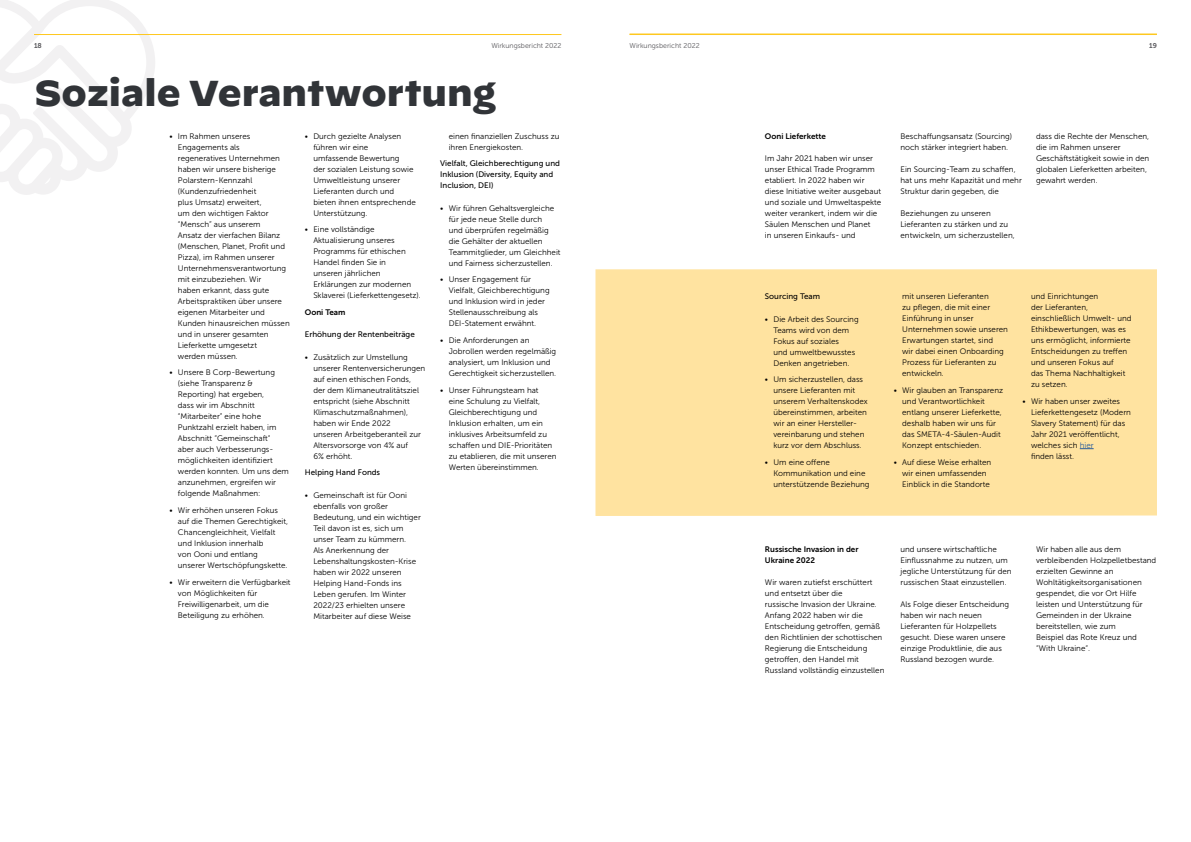
<style>
.page{position:relative;width:1191px;height:842px;background:#fff}
.page>*{position:absolute;margin:0;border:0;box-sizing:border-box;transform-origin:0 0}
.Heading{font:900 36px "Decimal";color:#313438}
.Body{font:8px/11px "Museo Sans 300";color:#000}
.Body-2{font:8px/11px "Museo Sans 500";color:#000}
.Body-3{font:8px/11px "Museo Sans 700";color:#000}
.t1{font:7px "Museo Sans 300";color:#58575b}
.t2{font:7px "Museo Sans 700";color:#58575b}
.s1{color:#275b9b}
</style>
<div class="page">
<svg style="left:0;top:0;width:155px;height:195px"></svg>
<div style="left:595px;top:269px;width:562px;height:247px;background:#ffe3a0"></div>
<hr style="left:34px;top:34px;width:527px;height:1px;background:#fec81e">
<hr style="left:629px;top:34px;width:528px;height:1px;background:#fec81e">
<svg style="left:1079px;top:448px;width:14px;height:1px"></svg>
<p class="t2" style="left:34px;top:42px;width:9px">18</p>
<p class="t1" style="left:491px;top:42px;width:72px">Wirkungsbericht 2022</p>
<p class="t1" style="left:629px;top:42px;width:72px">Wirkungsbericht 2022</p>
<p class="t2" style="left:1149px;top:42px;width:9px">19</p>
<p class="Heading" style="left:34px;top:72px;width:463px">Soziale Verantwortung</p>
<p class="Body" style="left:178px;top:130px;width:113px;text-indent:-9px">• Im Rahmen unseres<br>Engagements als regeneratives Unternehmen haben wir unsere bisherige<br>Polarstern-Kennzahl (Kundenzufriedenheit<br>plus Umsatz) erweitert,<br>um den wichtigen Faktor “Mensch” aus unserem<br>Ansatz der vierfachen Bilanz (Menschen, Planet, Profit und<br>Pizza), im Rahmen unserer<br>Unternehmensverantwortung mit einzubeziehen. Wir<br>haben erkannt, dass gute<br>Arbeitspraktiken über unsere eigenen Mitarbeiter und<br>Kunden hinausreichen müssen und in unserer gesamten<br>Lieferkette umgesetzt<br>werden müssen.</p>
<p class="Body" style="left:178px;top:367px;width:112px;text-indent:-9px">• Unsere B Corp-Bewertung (siehe Transparenz &amp;<br>Reporting) hat ergeben,<br>dass wir im Abschnitt “Mitarbeiter” eine hohe<br>Punktzahl erzielt haben, im<br>Abschnitt “Gemeinschaft“<br>aber auch Verbesserungs&shy;möglichkeiten identifiziert werden konnten. Um uns dem anzunehmen, ergreifen wir folgende Maßnahmen:</p>
<p class="Body" style="left:178px;top:505px;width:112px;text-indent:-9px">• Wir erhöhen unseren Fokus auf die Themen Gerechtigkeit,<br>Chancengleichheit, Vielfalt und Inklusion innerhalb<br>von Ooni und entlang<br>unserer Wertschöpfungskette.</p>
<p class="Body" style="left:178px;top:576px;width:114px;text-indent:-9px">• Wir erweitern die Verfügbarkeit von Möglichkeiten für<br>Freiwilligenarbeit, um die<br>Beteiligung zu erhöhen.</p>
<p class="Body" style="left:313px;top:130px;width:104px;text-indent:-9px">• Durch gezielte Analysen führen wir eine<br>umfassende Bewertung<br>der sozialen Leistung sowie<br>Umweltleistung unserer<br>Lieferanten durch und bieten ihnen entsprechende<br>Unterstützung.</p>
<p class="Body" style="left:313px;top:224px;width:109px;text-indent:-9px">• Eine vollständige<br>Aktualisierung unseres<br>Programms für ethischen<br>Handel finden Sie in<br>unseren jährlichen<br>Erklärungen zur modernen<br>Sklaverei (Lieferkettengesetz).</p>
<p class="Body-3" style="left:305px;top:307px;width:42px">Ooni Team</p>
<p class="Body-2" style="left:305px;top:329px;width:111px">Erhöhung der Rentenbeiträge</p>
<p class="Body" style="left:313px;top:351px;width:113px;text-indent:-9px">• Zusätzlich zur Umstellung unserer Rentenversicherungen auf einen ethischen Fonds,<br>der dem Klimaneutralitätsziel entspricht (siehe Abschnitt<br>Klimaschutzmaßnahmen), haben wir Ende 2022<br>unseren Arbeitgeberanteil zur<br>Altersvorsorge von 4% auf<br>6% erhöht.</p>
<p class="Body-2" style="left:305px;top:467px;width:77px">Helping Hand Fonds</p>
<p class="Body" style="left:313px;top:489px;width:109px;text-indent:-9px">• Gemeinschaft ist für Ooni ebenfalls von großer<br>Bedeutung, und ein wichtiger<br>Teil davon ist es, sich um unser Team zu kümmern.<br>Als Anerkennung der<br>Lebenshaltungskosten-Krise haben wir 2022 unseren<br>Helping Hand-Fonds ins<br>Leben gerufen. Im Winter<br>2022/23 erhielten unsere<br>Mitarbeiter auf diese Weise</p>
<p class="Body" style="left:449px;top:130px;width:112px">einen finanziellen Zuschuss zu ihren Energiekosten.</p>
<p class="Body-2" style="left:440px;top:158px;width:121px">Vielfalt, Gleichberechtigung und<br>Inklusion (Diversity, Equity and<br>Inclusion, DEI)</p>
<p class="Body" style="left:449px;top:202px;width:113px;text-indent:-9px">• Wir führen Gehaltsvergleiche für jede neue Stelle durch<br>und überprüfen regelmäßig die Gehälter der aktuellen<br>Teammitglieder, um Gleichheit und Fairness sicherzustellen.</p>
<p class="Body" style="left:449px;top:274px;width:102px;text-indent:-9px">• Unser Engagement für<br>Vielfalt, Gleichberechtigung und Inklusion wird in jeder<br>Stellenausschreibung als<br>DEI-Statement erwähnt.</p>
<p class="Body" style="left:449px;top:335px;width:109px;text-indent:-9px">• Die Anforderungen an<br>Jobrollen werden regelmäßig analysiert, um Inklusion und<br>Gerechtigkeit sicherzustellen.</p>
<p class="Body" style="left:449px;top:384px;width:109px;text-indent:-9px">• Unser Führungsteam hat<br>eine Schulung zu Vielfalt,<br>Gleichberechtigung und<br>Inklusion erhalten, um ein inklusives Arbeitsumfeld zu schaffen und DIE-Prioritäten zu etablieren, die mit unseren<br>Werten übereinstimmen.</p>
<p class="Body-3" style="left:765px;top:130px;width:62px">Ooni Lieferkette</p>
<p class="Body" style="left:765px;top:153px;width:118px">Im Jahr 2021 haben wir unser unser Ethical Trade Programm etabliert. In 2022 haben wir diese Initiative weiter ausgebaut und soziale und Umweltaspekte weiter verankert, indem wir die<br>Säulen Menschen und Planet<br>in unseren Einkaufs- und</p>
<p class="Body" style="left:900px;top:130px;width:113px">Beschaffungsansatz (Sourcing) noch stärker integriert haben.</p>
<p class="Body" style="left:900px;top:164px;width:123px">Ein Sourcing-Team zu schaffen, hat uns mehr Kapazität und mehr<br>Struktur darin gegeben, die</p>
<p class="Body" style="left:900px;top:208px;width:116px">Beziehungen zu unseren<br>Lieferanten zu stärken und zu entwickeln, um sicherzustellen,</p>
<p class="Body" style="left:1036px;top:130px;width:115px">dass die Rechte der Menschen, die im Rahmen unserer<br>Geschäftstätigkeit sowie in den globalen Lieferketten arbeiten, gewahrt werden.</p>
<p class="Body-2" style="left:765px;top:291px;width:57px">Sourcing Team</p>
<p class="Body" style="left:773px;top:313px;width:87px;text-indent:-9px">• Die Arbeit des Sourcing<br>Teams wird von dem<br>Fokus auf soziales<br>und umweltbewusstes<br>Denken angetrieben.</p>
<p class="Body" style="left:773px;top:374px;width:96px;text-indent:-9px">• Um sicherzustellen, dass unsere Lieferanten mit unserem Verhaltenskodex übereinstimmen, arbeiten wir an einer Hersteller&shy;vereinbarung und stehen kurz vor dem Abschluss.</p>
<p class="Body" style="left:773px;top:457px;width:98px;text-indent:-9px">• Um eine offene<br>Kommunikation und eine unterstützende Beziehung</p>
<p class="Body" style="left:902px;top:291px;width:107px">mit unseren Lieferanten<br>zu pflegen, die mit einer<br>Einführung in unser<br>Unternehmen sowie unseren<br>Erwartungen startet, sind<br>wir dabei einen Onboarding<br>Prozess für Lieferanten zu entwickeln.</p>
<p class="Body" style="left:902px;top:385px;width:102px;text-indent:-9px">• Wir glauben an Transparenz und Verantwortlichkeit entlang unserer Lieferkette, deshalb haben wir uns für das SMETA-4-Säulen-Audit<br>Konzept entschieden.</p>
<p class="Body" style="left:902px;top:456px;width:91px;text-indent:-9px">• Auf diese Weise erhalten wir einen umfassenden<br>Einblick in die Standorte</p>
<p class="Body" style="left:1031px;top:291px;width:102px">und Einrichtungen<br>der Lieferanten, einschließlich Umwelt- und<br>Ethikbewertungen, was es uns ermöglicht, informierte<br>Entscheidungen zu treffen und unseren Fokus auf<br>das Thema Nachhaltigkeit zu setzen.</p>
<p class="Body" style="left:1031px;top:396px;width:101px;text-indent:-9px">• Wir haben unser zweites<br>Lieferkettengesetz (Modern<br>Slavery Statement) für das<br>Jahr 2021 veröffentlicht, welches sich <span class="s1">hier<br></span>finden lässt.</p>
<p class="Body-3" style="left:765px;top:543px;width:95px">Russische Invasion in der<br>Ukraine 2022</p>
<p class="Body" style="left:765px;top:577px;width:121px">Wir waren zutiefst erschüttert und entsetzt über die<br>russische Invasion der Ukraine.<br>Anfang 2022 haben wir die<br>Entscheidung getroffen, gemäß den Richtlinien der schottischen<br>Regierung die Entscheidung getroffen, den Handel mit<br>Russland vollständig einzustellen</p>
<p class="Body" style="left:900px;top:543px;width:113px">und unsere wirtschaftliche<br>Einflussnahme zu nutzen, um jegliche Unterstützung für den russischen Staat einzustellen.</p>
<p class="Body" style="left:900px;top:599px;width:110px">Als Folge dieser Entscheidung haben wir nach neuen<br>Lieferanten für Holzpellets gesucht. Diese waren unsere einzige Produktlinie, die aus<br>Russland bezogen wurde.</p>
<p class="Body" style="left:1036px;top:543px;width:122px">Wir haben alle aus dem verbleibenden Holzpelletbestand erzielten Gewinne an<br>Wohltätigkeitsorganisationen gespendet, die vor Ort Hilfe leisten und Unterstützung für<br>Gemeinden in der Ukraine bereitstellen, wie zum<br>Beispiel das Rote Kreuz und “With Ukraine“.</p>
</div>
